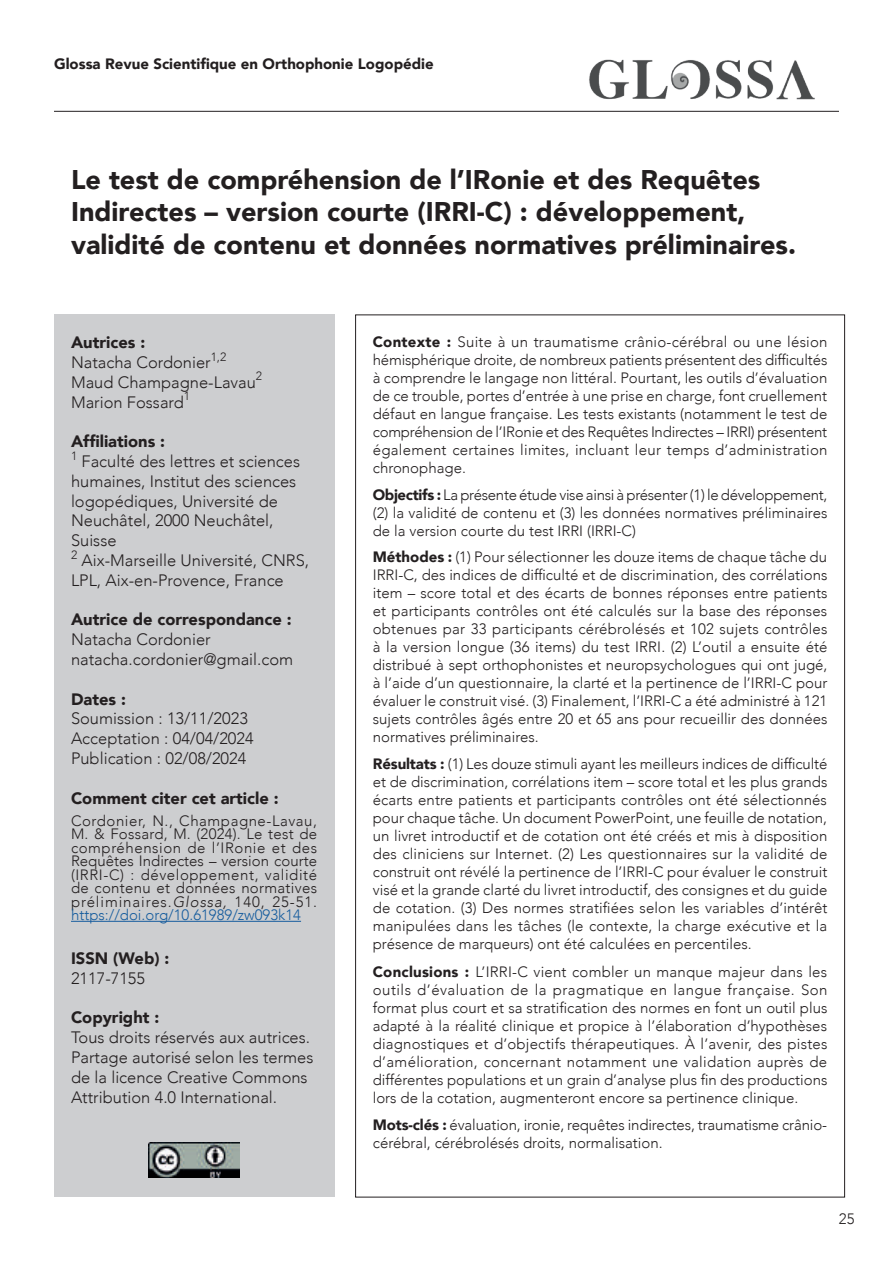
<style>
.page{position:relative;width:893px;height:1263px;background:#fff}
.page>*{position:absolute;margin:0;border:0;box-sizing:border-box;transform-origin:0 0}
.t1{font:900 27px/32.4px "Avenir";color:#231f20}
.t2{font:300 16.5px/19.8px "Avenir";color:#231f20}
.t3{font:900 16.5px "Avenir";color:#231f20}
.t4{font:300 15px/18px "Avenir";color:#231f20;text-align:justify}
.t5{font:900 15px "Avenir";color:#231f20}
.t6{font:300 12px "Avenir";color:#231f20}
.s1{font-style:italic}
.s2{color:#175d9e}
.s3{font-weight:900}
</style>
<div class="page">
<img style="left:589px;top:59px;width:226px;height:41px">
<hr style="left:54px;top:111px;width:785px;height:1px;background:#231f20">
<div style="left:54px;top:315px;width:280px;height:882px;background:#cdced0"></div>
<hr style="left:71px;top:921px;width:230px;height:1px;background:#175d9e">
<img style="left:148px;top:1142px;width:92px;height:36px">
<p class="t5" style="left:54px;top:51px;width:381px">Glossa Revue Scientifique en Orthophonie Logopédie</p>
<h1 class="t1" style="left:71px;top:163px;width:726px">Le test de compréhension de l’IRonie et des Requêtes<br>Indirectes – version courte (IRRI-C) : développement, validité de contenu et données normatives préliminaires.</h1>
<p class="t3" style="left:71px;top:328px;width:76px">Autrices :</p>
<p class="t2" style="left:71px;top:352px;width:141px">Natacha Cordonier</p>
<p class="t6" style="left:211px;top:349px;width:17px">1,2</p>
<p class="t2" style="left:71px;top:372px;width:186px">Maud Champagne-Lavau</p>
<p class="t6" style="left:256px;top:369px;width:8px">2</p>
<p class="t2" style="left:71px;top:392px;width:114px">Marion Fossard</p>
<p class="t6" style="left:184px;top:389px;width:8px">1</p>
<p class="t3" style="left:71px;top:427px;width:96px">Affiliations :</p>
<p class="t6" style="left:71px;top:448px;width:8px">1</p>
<p class="t2" style="left:71px;top:451px;width:231px;text-indent:11px">Faculté des lettres et sciences humaines, Institut des sciences logopédiques, Université de<br>Neuchâtel, 2000 Neuchâtel,<br>Suisse</p>
<p class="t6" style="left:71px;top:547px;width:8px">2</p>
<p class="t2" style="left:71px;top:550px;width:240px;text-indent:11px">Aix-Marseille Université, CNRS,<br>LPL, Aix-en-Provence, France</p>
<p class="t3" style="left:71px;top:605px;width:222px">Autrice de correspondance :</p>
<p class="t2" style="left:71px;top:630px;width:224px">Natacha Cordonier natacha.cordonier@gmail.com</p>
<p class="t3" style="left:71px;top:685px;width:56px">Dates :</p>
<p class="t2" style="left:71px;top:709px;width:184px">Soumission : 13/11/2023<br>Acceptation : 04/04/2024<br>Publication : 02/08/2024</p>
<p class="t3" style="left:71px;top:784px;width:209px">Comment citer cet article :</p>
<p class="t4" style="left:71px;top:814px;width:248px;line-height:13.5px">Cordonier, N., Champagne-Lavau, M. &amp; Fossard, M. (2024). Le test de compréhension de l’IRonie et des Requêtes Indirectes – version courte (IRRI-C) : développement, validité de contenu et données normatives préliminaires.<span class="s1">Glossa,</span> 140, 25-51. <span class="s2">https://doi.org/10.61989/zw093k14</span></p>
<p class="t3" style="left:71px;top:944px;width:100px">ISSN (Web) :</p>
<p class="t2" style="left:71px;top:968px;width:76px">2117-7155</p>
<p class="t3" style="left:71px;top:1003px;width:90px">Copyright :</p>
<p class="t2" style="left:71px;top:1028px;width:244px">Tous droits réservés aux autrices.<br>Partage autorisé selon les termes de la licence Creative Commons Attribution 4.0 International.</p>
<p class="t4" style="left:373px;top:333px;width:456px"><span class="s3">Contexte :</span> Suite à un traumatisme crânio-cérébral ou une lésion hémisphérique droite, de nombreux patients présentent des difficultés à comprendre le langage non littéral. Pourtant, les outils d’évaluation de ce trouble, portes d’entrée à une prise en charge, font cruellement défaut en langue française. Les tests existants (notamment le test de compréhension de l’IRonie et des Requêtes Indirectes – IRRI) présentent également certaines limites, incluant leur temps d’administration chronophage.</p>
<p class="t4" style="left:373px;top:485px;width:456px"><span class="s3">Objectifs :</span> La présente étude vise ainsi à présenter (1) le développement, (2) la validité de contenu et (3) les données normatives préliminaires de la version courte du test IRRI (IRRI-C)</p>
<p class="t4" style="left:373px;top:548px;width:456px"><span class="s3">Méthodes :</span> (1) Pour sélectionner les douze items de chaque tâche du IRRI-C, des indices de difficulté et de discrimination, des corrélations item – score total et des écarts de bonnes réponses entre patients et participants contrôles ont été calculés sur la base des réponses obtenues par 33 participants cérébrolésés et 102 sujets contrôles à la version longue (36 items) du test IRRI. (2) L’outil a ensuite été distribué à sept orthophonistes et neuropsychologues qui ont jugé, à l’aide d’un questionnaire, la clarté et la pertinence de l’IRRI-C pour évaluer le construit visé. (3) Finalement, l’IRRI-C a été administré à 121 sujets contrôles âgés entre 20 et 65 ans pour recueillir des données normatives préliminaires.</p>
<p class="t4" style="left:373px;top:754px;width:456px"><span class="s3">Résultats :</span> (1) Les douze stimuli ayant les meilleurs indices de difficulté et de discrimination, corrélations item – score total et les plus grands écarts entre patients et participants contrôles ont été sélectionnés pour chaque tâche. Un document PowerPoint, une feuille de notation, un livret introductif et de cotation ont été créés et mis à disposition des cliniciens sur Internet. (2) Les questionnaires sur la validité de construit ont révélé la pertinence de l’IRRI-C pour évaluer le construit visé et la grande clarté du livret introductif, des consignes et du guide de cotation. (3) Des normes stratifiées selon les variables d’intérêt manipulées dans les tâches (le contexte, la charge exécutive et la présence de marqueurs) ont été calculées en percentiles.</p>
<p class="t4" style="left:373px;top:963px;width:456px"><span class="s3">Conclusions :</span> L’IRRI-C vient combler un manque majeur dans les outils d’évaluation de la pragmatique en langue française. Son format plus court et sa stratification des normes en font un outil plus adapté à la réalité clinique et propice à l’élaboration d’hypothèses diagnostiques et d’objectifs thérapeutiques. À l’avenir, des pistes d’amélioration, concernant notamment une validation auprès de différentes populations et un grain d’analyse plus fin des productions lors de la cotation, augmenteront encore sa pertinence clinique.</p>
<p class="t4" style="left:373px;top:1115px;width:456px"><span class="s3">Mots-clés :</span> évaluation, ironie, requêtes indirectes, traumatisme crânio&shy;cérébral, cérébrolésés droits, normalisation.</p>
<p class="t4" style="left:839px;top:1210px;width:17px">25</p>
</div>
